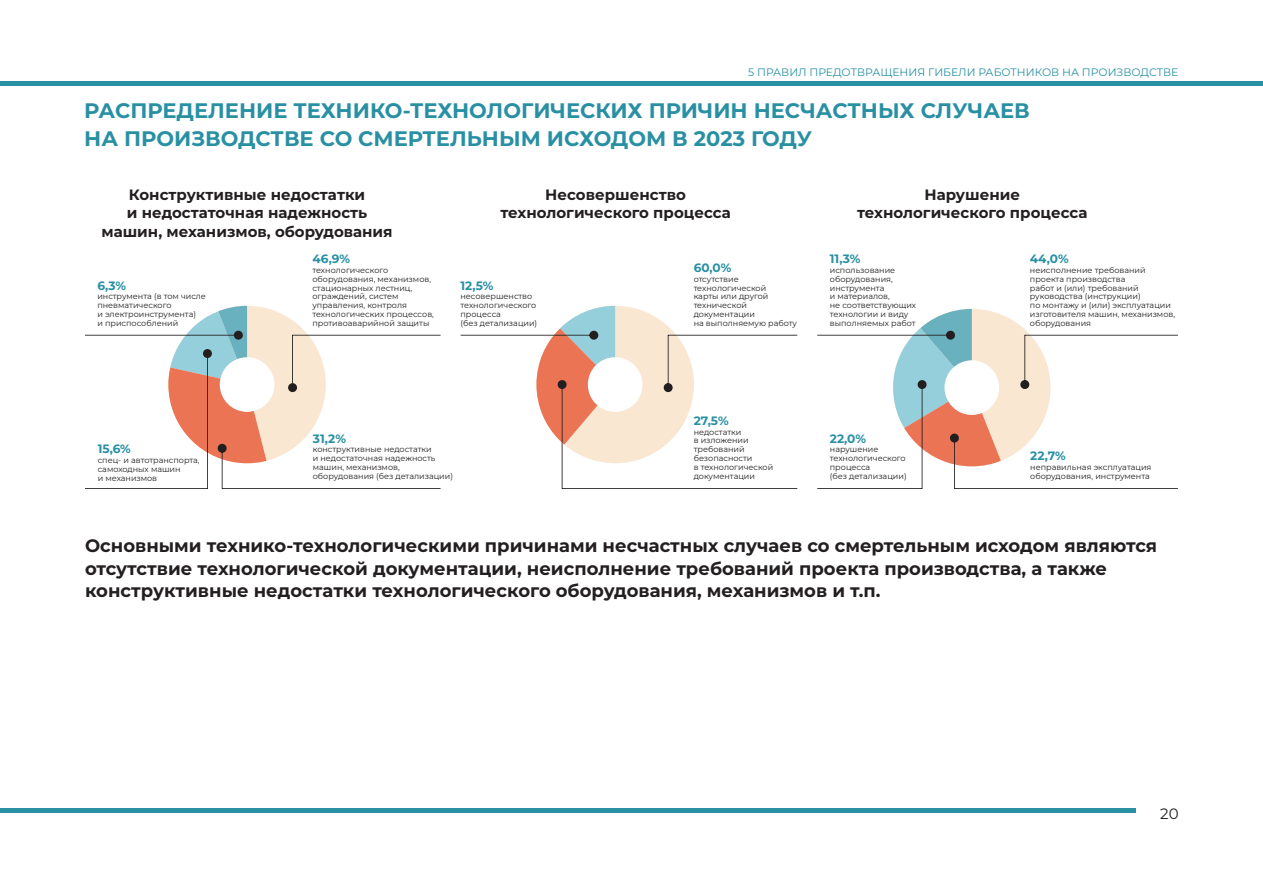
<style>
.page{position:relative;width:1263px;height:893px;background:#fff}
.page>*{position:absolute;margin:0;border:0;box-sizing:border-box;transform-origin:0 0}
.t1{font:700 21px/29px "Montserrat";color:#2990a3}
.t2{font:700 18px/22.4px "Montserrat";color:#231f20}
.t3{font:700 15px/18.6px "Montserrat";color:#231f20;text-align:center}
.t4{font:15px "Montserrat";color:#231f20}
.t5{font:700 12.15px "Montserrat";color:#2990a3}
.t6{font:10.8px "Montserrat";color:#2990a3}
.t7{font:8.1px/8.9px "Montserrat";color:#231f20}
</style>
<div class="page">
<hr style="left:0;top:81px;width:1263px;height:4px;background:#2990a3">
<hr style="left:0;top:808px;width:1135px;height:4px;background:#2990a3">
<svg style="left:461px;top:306px;width:336px;height:183px"></svg>
<svg style="left:817px;top:309px;width:361px;height:180px"></svg>
<svg style="left:85px;top:306px;width:356px;height:183px"></svg>
<h3 class="t6" style="left:748px;top:65px;width:432px">5 ПРАВИЛ ПРЕДОТВРАЩЕНИЯ ГИБЕЛИ РАБОТНИКОВ НА ПРОИЗВОДСТВЕ</h3>
<h1 class="t1" style="left:84px;top:96px;width:947px">РАСПРЕДЕЛЕНИЕ ТЕХНИКО-ТЕХНОЛОГИЧЕСКИХ ПРИЧИН НЕСЧАСТНЫХ СЛУЧАЕВ<br>НА ПРОИЗВОДСТВЕ СО СМЕРТЕЛЬНЫМ ИСХОДОМ В 2023 ГОДУ</h1>
<h3 class="t3" style="left:101px;top:185px;width:293px">Конструктивные недостатки<br>и недостаточная надежность машин, механизмов, оборудования</h3>
<h3 class="t5" style="left:97px;top:278px;width:30px">6,3%</h3>
<p class="t7" style="left:97px;top:292px;width:110px">инструмента (в том числе пневматического<br>и электроинструмента)<br>и приспособлений</p>
<h3 class="t5" style="left:312px;top:251px;width:39px">46,9%</h3>
<p class="t7" style="left:312px;top:265px;width:123px">технологического оборудования, механизмов, стационарных лестниц, ограждений, систем управления, контроля технологических процессов, противоаварийной защиты</p>
<h3 class="t3" style="left:500px;top:185px;width:232px">Несовершенство технологического процесса</h3>
<h3 class="t5" style="left:460px;top:278px;width:34px">12,5%</h3>
<p class="t7" style="left:460px;top:292px;width:78px">несовершенство технологического процесса<br>(без детализации)</p>
<h3 class="t5" style="left:694px;top:260px;width:39px">60,0%</h3>
<p class="t7" style="left:694px;top:274px;width:105px">отсутствие технологической<br>карты или другой технической документации<br>на выполняемую работу</p>
<h3 class="t3" style="left:857px;top:185px;width:232px">Нарушение технологического процесса</h3>
<h3 class="t5" style="left:830px;top:251px;width:32px">11,3%</h3>
<p class="t7" style="left:830px;top:265px;width:88px">использование оборудования, инструмента<br>и материалов,<br>не соответствующих технологии и виду выполняемых работ</p>
<h3 class="t5" style="left:1030px;top:251px;width:40px">44,0%</h3>
<p class="t7" style="left:1030px;top:265px;width:147px">неисполнение требований проекта производства<br>работ и (или) требований руководства (инструкции)<br>по монтажу и (или) эксплуатации изготовителя машин, механизмов, оборудования</p>
<h3 class="t5" style="left:98px;top:441px;width:35px">15,6%</h3>
<p class="t7" style="left:98px;top:455px;width:103px">спец- и автотранспорта, самоходных машин<br>и механизмов</p>
<h3 class="t5" style="left:313px;top:431px;width:35px">31,2%</h3>
<p class="t7" style="left:313px;top:445px;width:142px">конструктивные недостатки<br>и недостаточная надежность машин, механизмов, оборудования (без детализации)</p>
<h3 class="t5" style="left:694px;top:413px;width:36px">27,5%</h3>
<p class="t7" style="left:694px;top:427px;width:81px">недостатки<br>в изложении требований безопасности<br>в технологической документации</p>
<h3 class="t5" style="left:830px;top:431px;width:38px">22,0%</h3>
<p class="t7" style="left:830px;top:445px;width:78px">нарушение технологического процесса<br>(без детализации)</p>
<h3 class="t5" style="left:1030px;top:449px;width:37px">22,7%</h3>
<p class="t7" style="left:1030px;top:463px;width:123px">неправильная эксплуатация оборудования, инструмента</p>
<p class="t2" style="left:85px;top:535px;width:1073px">Основными технико-технологическими причинами несчастных случаев со смертельным исходом являются отсутствие технологической документации, неисполнение требований проекта производства, а также конструктивные недостатки технологического оборудования, механизмов и т.п.</p>
<h3 class="t4" style="left:1160px;top:804px;width:20px">20</h3>
</div>
